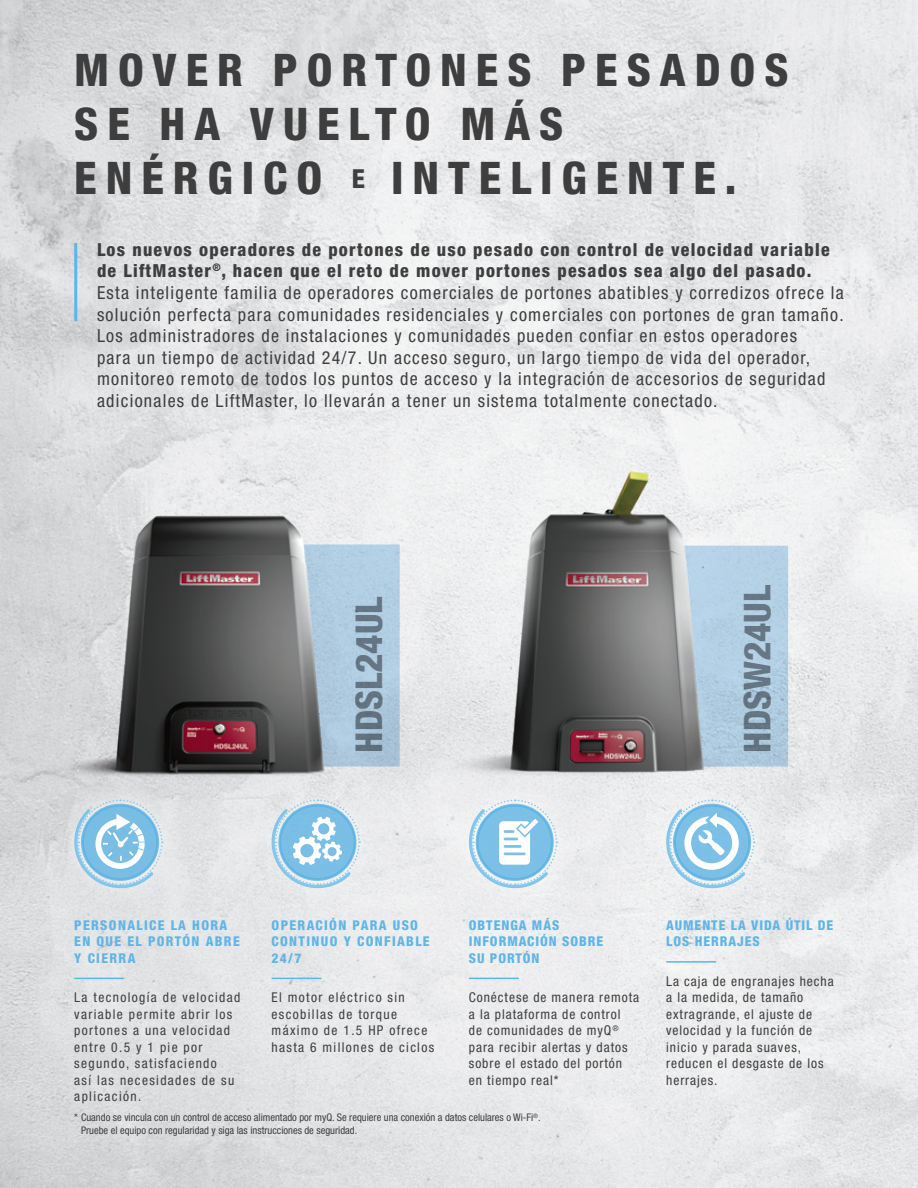
<style>
.page{position:relative;width:918px;height:1188px;background:#fff}
.page>*{position:absolute;margin:0;border:0;box-sizing:border-box;transform-origin:0 0}
.t1{font:800 condensed 45px/54px "Helvetica Neue LT Std";letter-spacing:.2em;color:#3e3e3f}
.t2{font:800 condensed 37.05px "Helvetica Neue LT Std";color:#636366}
.t3{font:condensed 18px/21.6px "Helvetica Neue LT Std";letter-spacing:.07em;color:#3e3e3f}
.Accessory_text{font:condensed 13.5px/16.5px "Helvetica Neue LT Std";letter-spacing:.07em;color:#3e3e3f}
.Accessory_text-2{font:condensed 13.5px/16.5px "Helvetica Neue LT Std";letter-spacing:.1em;color:#3e3e3f}
.Accessory_text-3{font:800 condensed 13.5px/16.5px "Helvetica Neue LT Std";letter-spacing:.1em;color:#60b5e5}
.Accessory_text-4{font:800 condensed 13.5px/16.5px "Helvetica Neue LT Std";letter-spacing:.07em;color:#60b5e5}
.t4{font:condensed 10.5px/12.6px "Helvetica Neue LT Std";color:#3e3e3f}
.s1{font-size:26.25px}
.s2{font-weight:800}
</style>
<div class="page">
<img style="left:0;top:0;width:918px;height:1188px">
<hr style="left:917px;top:0;width:1px;height:591px;background:#bcbdc0">
<hr style="left:917px;top:599px;width:1px;height:589px;background:#231f20">
<hr style="left:74px;top:243px;width:3px;height:78px;background:#60b5e5">
<svg style="left:365px;top:544px;width:35px;height:223px;background:#afcbdf"></svg>
<svg style="left:766px;top:546px;width:22px;height:221px;background:#b1cce1"></svg>
<img style="left:444px;top:460px;width:322px;height:326px">
<img style="left:54px;top:474px;width:311px;height:317px">
<hr style="left:74px;top:978px;width:50px;height:1px;background:#60b5e5">
<div style="left:54px;top:777px;width:132px;height:131px;background:linear-gradient(to right,#d9dadc,#e1e2e4)"></div>
<svg style="left:72px;top:799px;width:91px;height:91px;background:#add2e8"></svg>
<hr style="left:469px;top:978px;width:50px;height:1px;background:#60b5e5">
<div style="left:449px;top:777px;width:132px;height:131px;background:#ededee"></div>
<svg style="left:469px;top:799px;width:89px;height:91px"></svg>
<hr style="left:666px;top:961px;width:50px;height:2px;background:#60b5e5">
<div style="left:646px;top:777px;width:132px;height:131px;background:#ececed"></div>
<svg style="left:664px;top:799px;width:91px;height:90px"></svg>
<hr style="left:272px;top:978px;width:49px;height:1px;background:#60b5e5">
<div style="left:252px;top:777px;width:131px;height:131px;background:#e8e9ea"></div>
<svg style="left:269px;top:799px;width:92px;height:90px"></svg>
<hr style="left:917px;top:722px;width:1px;height:162px;background:#fff">
<p class="t1" style="left:74px;top:42px;width:716px">MOVER PORTONES PESADOS<br>SE HA VUELTO MÁS<br>ENÉRGICO <span class="s1">E</span> INTELIGENTE.</p>
<p class="t3" style="left:97px;top:239px;width:748px"><span class="s2">Los nuevos operadores de portones de uso pesado con control de velocidad variable de LiftMaster</span><sup>®</sup><span class="s2">, hacen que el reto de mover portones pesados sea algo del pasado.<br></span>Esta inteligente familia de operadores comerciales de portones abatibles y corredizos ofrece la solución perfecta para comunidades residenciales y comerciales con portones de gran tamaño.<br>Los administradores de instalaciones y comunidades pueden confiar en estos operadores<br>para un tiempo de actividad 24/7. Un acceso seguro, un largo tiempo de vida del operador, monitoreo remoto de todos los puntos de acceso y la integración de accesorios de seguridad adicionales de LiftMaster, lo llevarán a tener un sistema totalmente conectado.</p>
<h2 class="t2" style="left:346px;top:753px;width:158px;rotate:-90deg">HDSL24UL</h2>
<h2 class="t2" style="left:734px;top:753px;width:169px;rotate:-90deg">HDSW24UL</h2>
<p class="Accessory_text-3" style="left:74px;top:916px;width:167px">PERSONALICE LA HORA<br>EN QUE EL PORTÓN ABRE<br>Y CIERRA</p>
<p class="Accessory_text-2" style="left:74px;top:989px;width:168px">La tecnología de velocidad variable permite abrir los portones a una velocidad entre 0.5 y 1 pie por segundo, satisfaciendo<br>así las necesidades de su aplicación.</p>
<p class="Accessory_text-3" style="left:272px;top:916px;width:160px">OPERACIÓN PARA USO<br>CONTINUO Y CONFIABLE<br>24/7</p>
<p class="Accessory_text-2" style="left:272px;top:989px;width:164px">El motor eléctrico sin escobillas de torque máximo de 1.5 HP ofrece hasta 6 millones de ciclos</p>
<p class="Accessory_text-4" style="left:469px;top:916px;width:136px">OBTENGA MÁS<br>INFORMACIÓN SOBRE<br>SU PORTÓN</p>
<p class="Accessory_text" style="left:469px;top:989px;width:172px">Conéctese de manera remota a la plataforma de control<br>de comunidades de myQ<sup>® </sup>para recibir alertas y datos sobre el estado del portón<br>en tiempo real*</p>
<p class="Accessory_text-4" style="left:666px;top:916px;width:169px">AUMENTE LA VIDA ÚTIL DE<br>LOS HERRAJES</p>
<p class="Accessory_text" style="left:666px;top:973px;width:169px">La caja de engranajes hecha a la medida, de tamaño extragrande, el ajuste de velocidad y la función de inicio y parada suaves, reducen el desgaste de los herrajes.</p>
<p class="t4" style="left:81px;top:1111px;width:461px;text-indent:-7px">* Cuando se vincula con un control de acceso alimentado por myQ. Se requiere una conexión a datos celulares o Wi-Fi<sup>®</sup>.<br>Pruebe el equipo con regularidad y siga las instrucciones de seguridad.</p>
</div>
